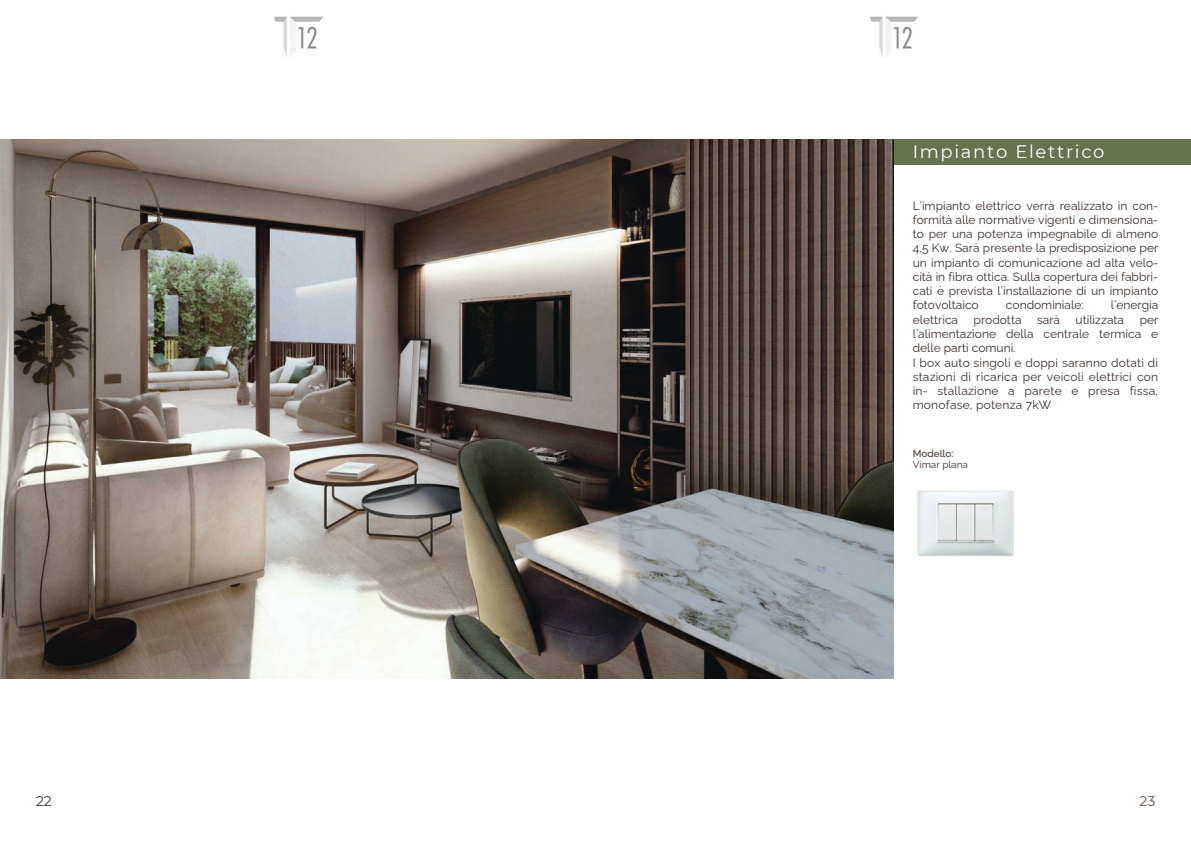
<style>
.page{position:relative;width:1191px;height:843px;background:#fff}
.page>*{position:absolute;margin:0;border:0;box-sizing:border-box;transform-origin:0 0}
.t1{font:18px "Montserrat";letter-spacing:.09em;color:#fff}
.t2{font:14px "Montserrat";color:#3d2f2d}
.t3{font:14px "Montserrat";color:#67534d}
.t4{font:12px/14.2px "Raleway";color:#3d2f2d;text-align:justify}
.t5{font:10px "Raleway";color:#3d2f2d}
.t6{font:500 10px "Raleway";color:#3d2f2d}
</style>
<div class="page">
<div style="left:893px;top:139px;width:297px;height:25px;background:#67724e"></div>
<img style="left:917px;top:490px;width:97px;height:67px">
<img style="left:870px;top:16px;width:48px;height:41px">
<img style="left:274px;top:16px;width:49px;height:41px">
<img style="left:0;top:139px;width:893px;height:539px">
<h1 class="t1" style="left:912px;top:141px;width:193px">Impianto Elettrico</h1>
<p class="t4" style="left:912px;top:198px;width:247px">L’impianto elettrico verrà realizzato in con&shy;formità alle normative vigenti e dimensiona&shy;to per una potenza impegnabile di almeno 4,5 Kw. Sarà presente la predisposizione per un impianto di comunicazione ad alta velo&shy;cità in fibra ottica. Sulla copertura dei fabbri&shy;cati è prevista l’installazione di un impianto fotovoltaico</p>
<p class="t4" style="left:1005px;top:298px;width:79px">condominiale:</p>
<p class="t4" style="left:1110px;top:298px;width:49px">l’energia</p>
<p class="t4" style="left:912px;top:312px;width:47px">elettrica</p>
<p class="t4" style="left:973px;top:312px;width:49px">prodotta</p>
<p class="t4" style="left:1036px;top:312px;width:25px">sarà</p>
<p class="t4" style="left:1075px;top:312px;width:50px">utilizzata</p>
<p class="t4" style="left:912px;top:312px;width:247px;text-align:left;text-indent:227px">per l’alimentazione della centrale termica e delle parti comuni.<br>I box auto singoli e doppi saranno dotati di stazioni di ricarica per veicoli elettrici con in- stallazione a parete e presa fissa, monofase, potenza 7kW</p>
<p class="t6" style="left:912px;top:447px;width:42px">Modello:</p>
<p class="t5" style="left:912px;top:458px;width:57px">Vimar plana</p>
<p class="t2" style="left:36px;top:792px;width:17px">22</p>
<p class="t3" style="left:1139px;top:792px;width:17px">23</p>
</div>
